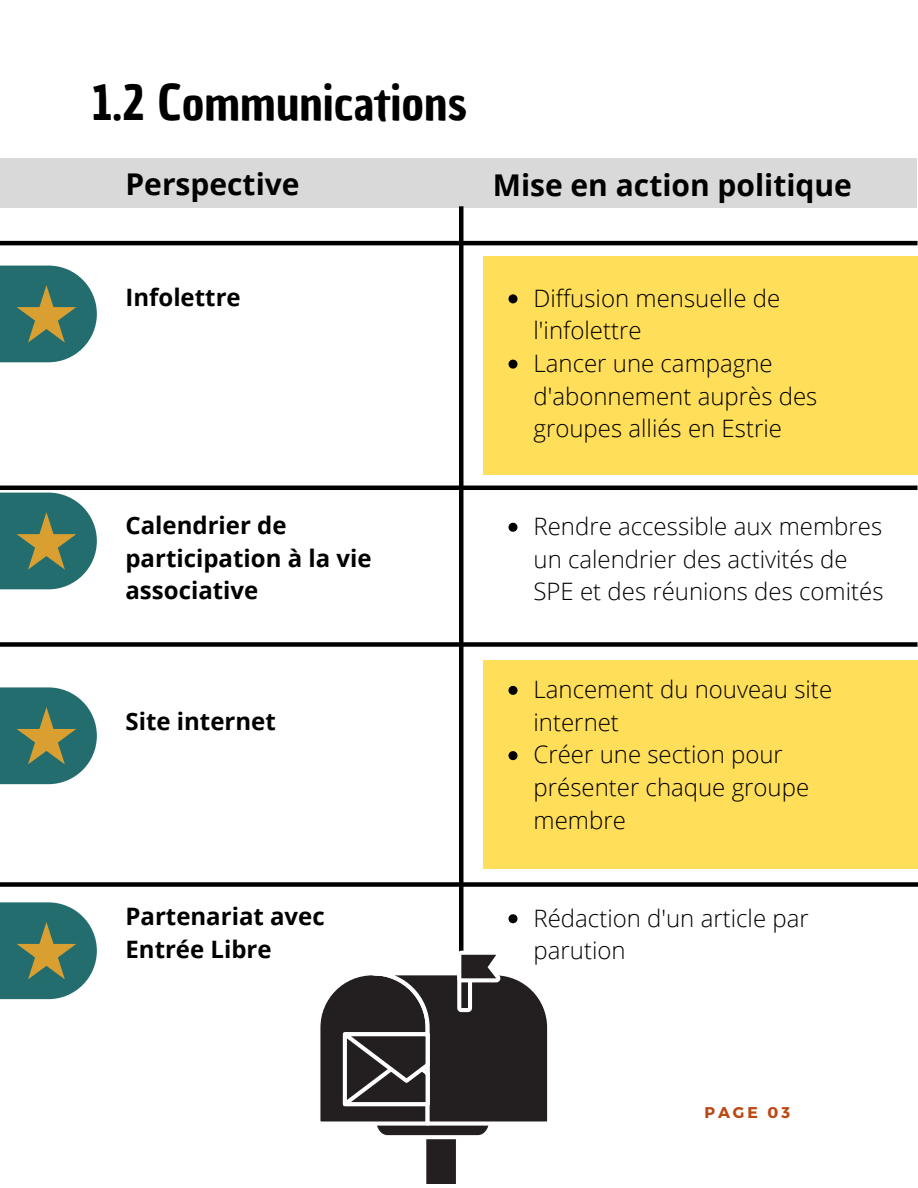
<style>
.page{position:relative;width:918px;height:1188px;background:#fff}
.page>*{position:absolute;margin:0;border:0;box-sizing:border-box;transform-origin:0 0}
.t1{font:48px "Chau Philomene One";color:#000}
.t2{font:700 30px "Open Sans";color:#000}
.t3{font:300 24px/32.7px "Open Sans";color:#000}
.t4{font:700 24px/32.7px "Open Sans";color:#000}
.t5{font:700 15.6px "Montserrat";letter-spacing:.19em;color:#bb4812}
</style>
<div class="page">
<div style="left:483px;top:257px;width:435px;height:218px;background:#ffde59"></div>
<div style="left:483px;top:660px;width:435px;height:208px;background:#ffde59"></div>
<div style="left:0;top:158px;width:917px;height:50px;background:#d9d9d9"></div>
<svg style="left:508px;top:294px;width:10px;height:9px"></svg>
<svg style="left:508px;top:360px;width:10px;height:9px"></svg>
<svg style="left:508px;top:523px;width:10px;height:9px"></svg>
<svg style="left:508px;top:686px;width:10px;height:9px"></svg>
<svg style="left:508px;top:751px;width:10px;height:9px"></svg>
<svg style="left:508px;top:914px;width:10px;height:9px"></svg>
<hr style="left:0;top:241px;width:918px;height:4px;background:#000">
<hr style="left:459px;top:206px;width:4px;height:856px;background:#000">
<hr style="left:0;top:486px;width:918px;height:4px;background:#000">
<div style="left:0;top:642px;width:918px;height:5px;background:#000"></div>
<div style="left:0;top:882px;width:918px;height:5px;background:#000"></div>
<svg style="left:0;top:266px;width:97px;height:96px"></svg>
<svg style="left:0;top:493px;width:97px;height:96px"></svg>
<svg style="left:0;top:687px;width:97px;height:97px"></svg>
<svg style="left:0;top:902px;width:97px;height:97px"></svg>
<div style="left:424px;top:1128px;width:34px;height:58px;background:#231f20"></div>
<div style="left:422px;top:1126px;width:38px;height:62px;border:4px solid #fff"></div>
<svg style="left:320px;top:951px;width:228px;height:188px"></svg>
<h1 class="t1" style="left:92px;top:70px;width:377px">1.2 Communications</h1>
<p class="t2" style="left:125px;top:163px;width:176px">Perspective</p>
<p class="t2" style="left:493px;top:164px;width:361px">Mise en action politique</p>
<p class="t4" style="left:125px;top:280px;width:117px">Infolettre</p>
<p class="t3" style="left:534px;top:281px;width:285px">Diffusion mensuelle de l'infolettre<br>Lancer une campagne d'abonnement auprès des groupes alliés en Estrie</p>
<p class="t4" style="left:125px;top:508px;width:248px">Calendrier de participation à la vie associative</p>
<p class="t3" style="left:534px;top:509px;width:352px">Rendre accessible aux membres un calendrier des activités de<br>SPE et des réunions des comités</p>
<p class="t4" style="left:125px;top:704px;width:152px">Site internet</p>
<p class="t3" style="left:534px;top:673px;width:300px">Lancement du nouveau site internet<br>Créer une section pour présenter chaque groupe membre</p>
<p class="t4" style="left:125px;top:900px;width:201px">Partenariat avec<br>Entrée Libre</p>
<p class="t3" style="left:534px;top:901px;width:277px">Rédaction d'un article par parution</p>
<p class="t5" style="left:704px;top:1103px;width:87px">PAGE 03</p>
</div>
